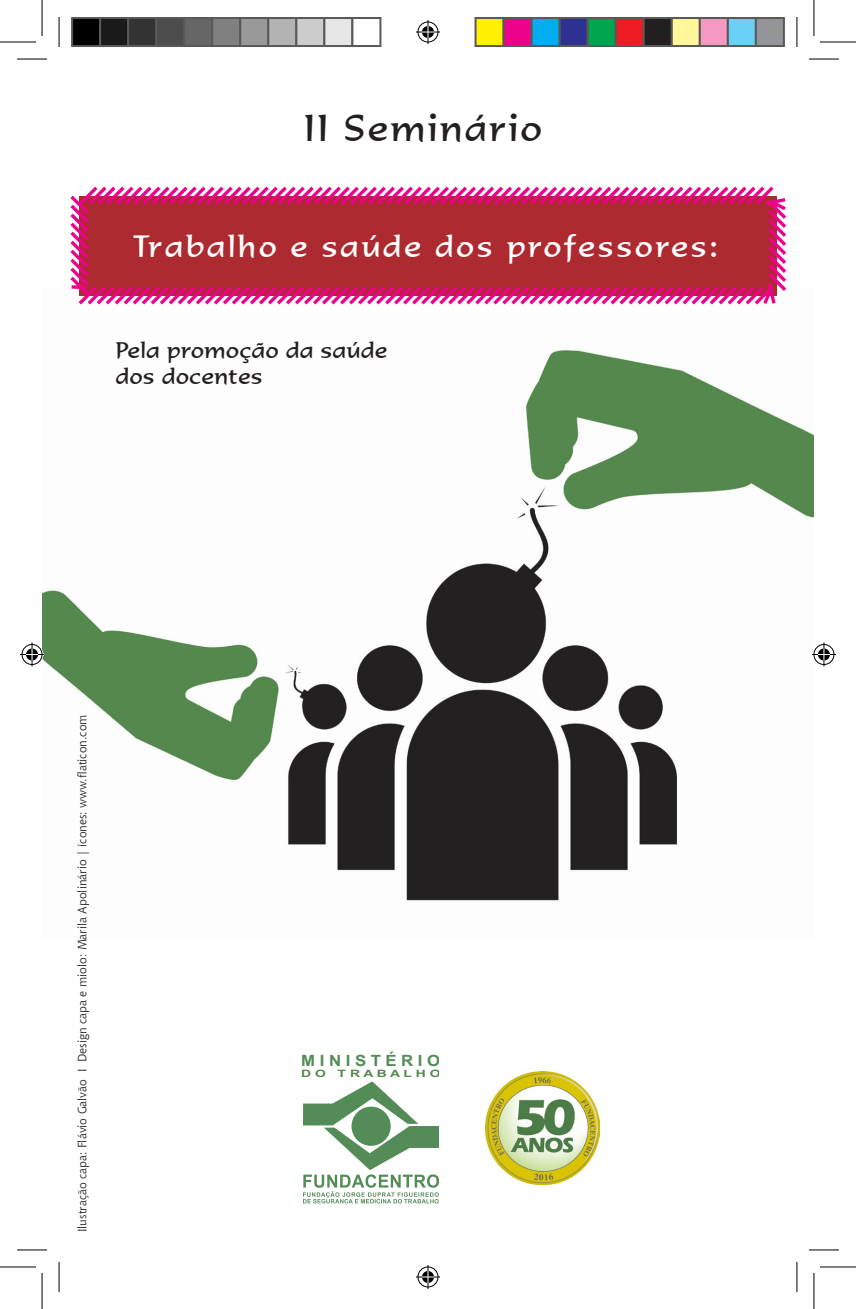
<style>
.page{position:relative;width:856px;height:1309px;background:#fff}
.page>*{position:absolute;margin:0;border:0;box-sizing:border-box;transform-origin:0 0}
.t1{font:36px "Formal 436 BT";letter-spacing:.075em;color:#231f20}
.t2{font:30px "Formal 436 BT";letter-spacing:.1em;color:#fff}
.t3{font:22px/26.4px "Formal 436 BT";letter-spacing:.03em;color:#231f20}
.t4{font:700 15.6px "Arial";color:#538c57;scale:1.08 1}
.t5{font:12px "Chianti BT";color:#231f20}
.t6{font:700 10.2px "Arial";color:#56884e;scale:1.37 1}
</style>
<div class="page">
<img style="left:42px;top:350px;width:771px;height:551px">
<svg style="left:70px;top:186px;width:717px;height:119px;background:#be3952"></svg>
<svg style="left:340px;top:186px;width:205px;height:38px;background:#c74062"></svg>
<svg style="left:303px;top:1081px;width:135px;height:123px"></svg>
<div style="left:351px;top:1106px;width:39px;height:39px;background:#538c57;border-radius:50%"></div>
<img style="left:485px;top:1071px;width:113px;height:113px">
<hr style="left:17px;top:59px;width:30px;height:1px;background:#000">
<hr style="left:808px;top:59px;width:30px;height:1px;background:#000">
<hr style="left:17px;top:1249px;width:30px;height:1px;background:#000">
<hr style="left:808px;top:1249px;width:30px;height:1px;background:#000">
<hr style="left:59px;top:17px;width:1px;height:30px;background:#000">
<hr style="left:59px;top:1262px;width:1px;height:30px;background:#000">
<hr style="left:796px;top:17px;width:1px;height:30px;background:#000">
<hr style="left:796px;top:1262px;width:1px;height:30px;background:#000">
<hr style="left:0;top:42px;width:36px;height:1px;background:#000">
<hr style="left:819px;top:42px;width:36px;height:1px;background:#000">
<hr style="left:0;top:1266px;width:36px;height:1px;background:#000">
<hr style="left:819px;top:1266px;width:36px;height:1px;background:#000">
<hr style="left:42px;top:0;width:1px;height:36px;background:#000">
<hr style="left:42px;top:1273px;width:1px;height:36px;background:#000">
<hr style="left:813px;top:0;width:1px;height:36px;background:#000">
<hr style="left:813px;top:1273px;width:1px;height:36px;background:#000">
<svg style="left:416px;top:20px;width:24px;height:24px"></svg>
<svg style="left:416px;top:1265px;width:24px;height:24px"></svg>
<svg style="left:20px;top:642px;width:24px;height:24px"></svg>
<svg style="left:811px;top:642px;width:24px;height:24px"></svg>
<div style="left:72px;top:18px;width:28px;height:28px;background:#000"></div>
<div style="left:71px;top:17px;width:30px;height:30px;border:2px solid #595959"></div>
<div style="left:100px;top:18px;width:28px;height:28px;background:#1a1a1a"></div>
<div style="left:99px;top:17px;width:30px;height:30px;border:2px solid #595959"></div>
<div style="left:128px;top:18px;width:28px;height:28px;background:#333"></div>
<div style="left:127px;top:17px;width:30px;height:30px;border:2px solid #595959"></div>
<div style="left:156px;top:18px;width:28px;height:28px;background:#4d4d4d"></div>
<div style="left:155px;top:17px;width:30px;height:30px;border:2px solid #595959"></div>
<div style="left:184px;top:18px;width:28px;height:28px;background:#666"></div>
<div style="left:183px;top:17px;width:30px;height:30px;border:2px solid #595959"></div>
<div style="left:212px;top:18px;width:28px;height:28px;background:#808080"></div>
<div style="left:211px;top:17px;width:30px;height:30px;border:2px solid #595959"></div>
<div style="left:240px;top:18px;width:28px;height:28px;background:#999"></div>
<div style="left:239px;top:17px;width:30px;height:30px;border:2px solid #595959"></div>
<div style="left:268px;top:18px;width:28px;height:28px;background:#b3b3b3"></div>
<div style="left:267px;top:17px;width:30px;height:30px;border:2px solid #595959"></div>
<div style="left:296px;top:18px;width:28px;height:28px;background:#ccc"></div>
<div style="left:295px;top:17px;width:30px;height:30px;border:2px solid #595959"></div>
<div style="left:324px;top:18px;width:28px;height:28px;background:#e6e6e6"></div>
<div style="left:323px;top:17px;width:30px;height:30px;border:2px solid #595959"></div>
<div style="left:351px;top:17px;width:30px;height:30px;border:2px solid #595959"></div>
<div style="left:475px;top:18px;width:28px;height:28px;background:#fff101"></div>
<div style="left:474px;top:17px;width:30px;height:30px;border:2px solid #595959"></div>
<div style="left:503px;top:18px;width:28px;height:28px;background:#ed028c"></div>
<div style="left:502px;top:17px;width:30px;height:30px;border:2px solid #595959"></div>
<div style="left:531px;top:18px;width:28px;height:28px;background:#00aeef"></div>
<div style="left:530px;top:17px;width:30px;height:30px;border:2px solid #595959"></div>
<div style="left:559px;top:18px;width:28px;height:28px;background:#2e3092"></div>
<div style="left:558px;top:17px;width:30px;height:30px;border:2px solid #595959"></div>
<div style="left:587px;top:18px;width:28px;height:28px;background:#00a54f"></div>
<div style="left:586px;top:17px;width:30px;height:30px;border:2px solid #595959"></div>
<div style="left:615px;top:18px;width:28px;height:28px;background:#ee1d23"></div>
<div style="left:614px;top:17px;width:30px;height:30px;border:2px solid #595959"></div>
<div style="left:643px;top:18px;width:28px;height:28px;background:#231f20"></div>
<div style="left:642px;top:17px;width:30px;height:30px;border:2px solid #595959"></div>
<div style="left:671px;top:18px;width:28px;height:28px;background:#fff79a"></div>
<div style="left:670px;top:17px;width:30px;height:30px;border:2px solid #595959"></div>
<div style="left:699px;top:18px;width:28px;height:28px;background:#f499c2"></div>
<div style="left:698px;top:17px;width:30px;height:30px;border:2px solid #595959"></div>
<div style="left:727px;top:18px;width:28px;height:28px;background:#6bcff6"></div>
<div style="left:726px;top:17px;width:30px;height:30px;border:2px solid #595959"></div>
<div style="left:755px;top:18px;width:28px;height:28px;background:#939598"></div>
<div style="left:754px;top:17px;width:30px;height:30px;border:2px solid #595959"></div>
<h1 class="t1" style="left:304px;top:106px;width:238px">II Seminário</h1>
<h2 class="t2" style="left:133px;top:228px;width:586px">Trabalho e saúde dos professores:</h2>
<h3 class="t3" style="left:116px;top:336px;width:273px">Pela promoção da saúde dos docentes</h3>
<p class="t5" style="left:74px;top:1232px;width:519px;rotate:-90deg">Ilustração capa: Flávio Galvão I Design capa e miolo: Marila Apolinário | ícones: www.flaticon.com</p>
<p class="t4" style="left:301px;top:1050px;width:130px">M I N I S T É R I O</p>
<p class="t6" style="left:301px;top:1067px;width:103px">D O T R A B A L H O</p>
</div>
